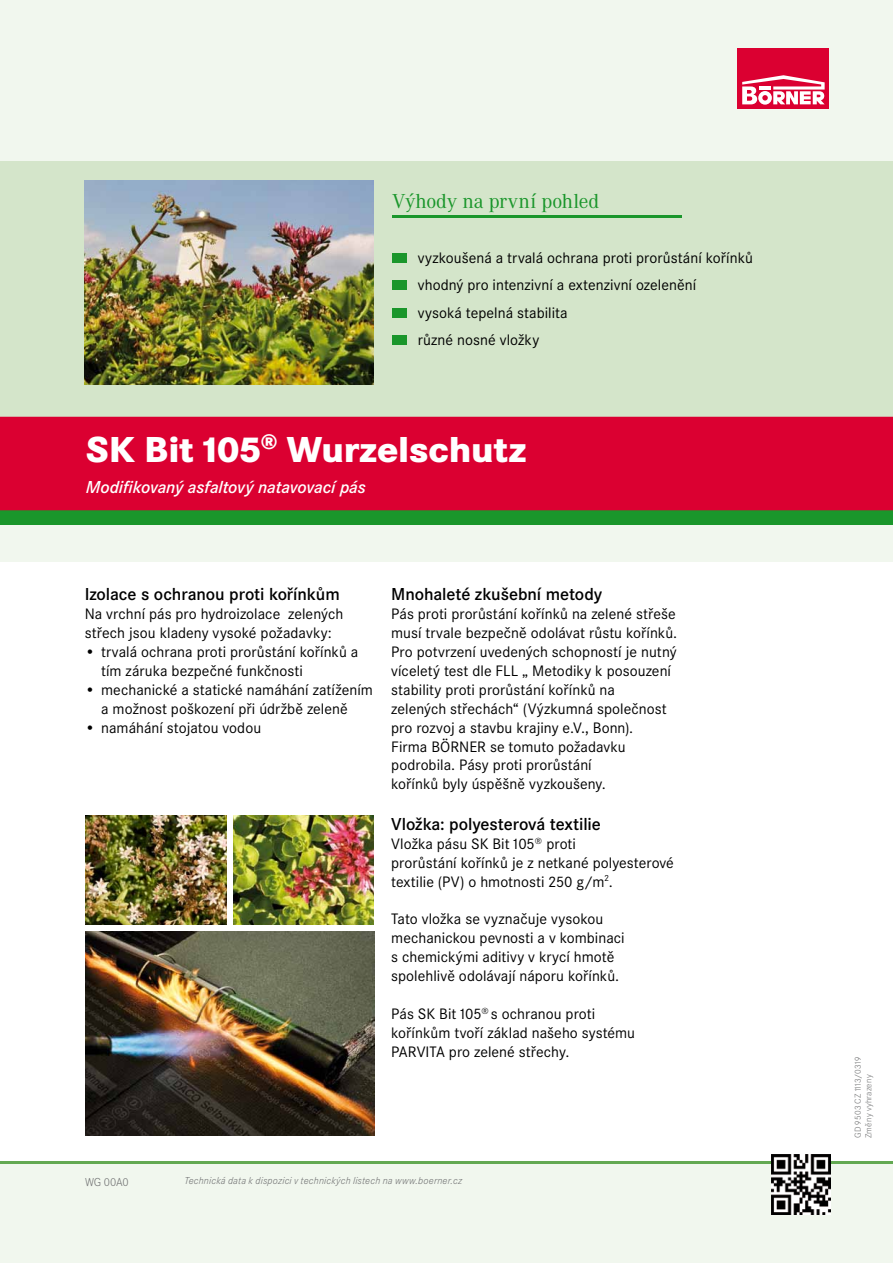
<style>
.page{position:relative;width:893px;height:1263px;background:#fff}
.page>*{position:absolute;margin:0;border:0;box-sizing:border-box;transform-origin:0 0}
.t1{font:800 37.5px "Corporate S";letter-spacing:-.005em;color:#fff}
.t2{font:21px "Corporate A";letter-spacing:-.01em;color:#1a962b}
.t3{font:600 18px "Corporate S";letter-spacing:-.005em;color:#000}
.t4{font:italic 600 18px "Corporate S";letter-spacing:-.01em;color:#fff}
.t5{font:15.75px/18.9px "Corporate S";color:#000}
.t6{font:300 12px "Corporate S";letter-spacing:-.01em;color:#707172}
.t7{font:italic 300 10.5px "Corporate S";letter-spacing:.015em;color:#707172}
.t8{font:300 9px/10.5px "Corporate S";letter-spacing:.025em;color:#707172}
</style>
<div class="page">
<div style="left:0;top:1163px;width:893px;height:100px;background:#f1f7ee"></div>
<div style="left:0;top:0;width:893px;height:561px;background:#f1f7ee"></div>
<div style="left:0;top:510px;width:893px;height:15px;background:#1a962b"></div>
<div style="left:0;top:162px;width:893px;height:255px;background:#d4e5ca"></div>
<div style="left:0;top:417px;width:893px;height:93px;background:#db0031"></div>
<hr style="left:0;top:1161px;width:893px;height:2px;background:#63a952">
<hr style="left:392px;top:215px;width:289px;height:2px;background:#1a962b">
<div style="left:392px;top:253px;width:15px;height:10px;background:#1a962b"></div>
<div style="left:392px;top:280px;width:15px;height:10px;background:#1a962b"></div>
<div style="left:392px;top:308px;width:15px;height:9px;background:#1a962b"></div>
<div style="left:392px;top:335px;width:15px;height:10px;background:#1a962b"></div>
<img style="left:85px;top:181px;width:289px;height:204px">
<img style="left:233px;top:816px;width:140px;height:108px">
<img style="left:86px;top:816px;width:140px;height:108px">
<img style="left:86px;top:931px;width:289px;height:204px">
<img style="left:771px;top:1154px;width:60px;height:60px">
<div style="left:738px;top:48px;width:91px;height:60px;background:#db0031"></div>
<svg style="left:742px;top:75px;width:83px;height:30px"></svg>
<h2 class="t2" style="left:392px;top:189px;width:209px">Výhody na první pohled</h2>
<p class="t5" style="left:418px;top:244px;width:337px;line-height:27.5px">vyzkoušená a trvalá ochrana proti prorůstání kořínků vhodný pro intenzivní a extenzivní ozelenění<br>vysoká tepelná stabilita<br>různé nosné vložky</p>
<h1 class="t1" style="left:86px;top:427px;width:442px">SK Bit 105<sup>®</sup> Wurzelschutz</h1>
<p class="t4" style="left:86px;top:477px;width:282px">Modifikovaný asfaltový natavovací pás</p>
<p class="t3" style="left:85px;top:584px;width:257px">Izolace s ochranou proti kořínkům</p>
<p class="t5" style="left:85px;top:605px;width:260px">Na vrchní pás pro hydroizolace zelených střech jsou kladeny vysoké požadavky:</p>
<p class="t5" style="left:101px;top:642px;width:259px;text-indent:-17px">• trvalá ochrana proti prorůstání kořínků a tím záruka bezpečné funkčnosti</p>
<p class="t5" style="left:85px;top:680px;width:290px;text-align:center">• mechanické a statické namáhání zatížením a možnost poškození při údržbě zeleně</p>
<p class="t5" style="left:85px;top:718px;width:178px">• namáhání stojatou vodou</p>
<p class="t3" style="left:391px;top:584px;width:213px">Mnohaleté zkušební metody</p>
<p class="t5" style="left:391px;top:605px;width:287px">Pás proti prorůstání kořínků na zelené střeše musí trvale bezpečně odolávat růstu kořínků.<br>Pro potvrzení uvedených schopností je nutný víceletý test dle FLL „ Metodiky k posouzení stability proti prorůstání kořínků na<br>zelených střechách“ (Výzkumná společnost pro rozvoj a stavbu krajiny e.V., Bonn).<br>Firma BÖRNER se tomuto požadavku podrobila. Pásy proti prorůstání<br>kořínků byly úspěšně vyzkoušeny.</p>
<p class="t3" style="left:391px;top:813px;width:211px">Vložka: polyesterová textilie</p>
<p class="t5" style="left:391px;top:834px;width:284px">Vložka pásu SK Bit 105<sup>®</sup> proti<br>prorůstání kořínků je z netkané polyesterové textilie (PV) o hmotnosti 250 g/m<sup>2</sup>.</p>
<p class="t5" style="left:391px;top:910px;width:235px">Tato vložka se vyznačuje vysokou mechanickou pevnosti a v kombinaci s chemickými aditivy v krycí hmotě spolehlivě odolávají náporu kořínků.</p>
<p class="t5" style="left:391px;top:1004px;width:245px">Pás SK Bit 105<sup>®</sup> s ochranou proti kořínkům tvoří základ našeho systému<br>PARVITA pro zelené střechy.</p>
<p class="t6" style="left:85px;top:1175px;width:45px">WG 00A0</p>
<p class="t7" style="left:184px;top:1174px;width:279px">Technická data k dispozici v technických listech na www.boerner.cz</p>
<p class="t8" style="left:853px;top:1138px;width:83px;rotate:-90deg">GD 9503 CZ 1113/0319<br>Změny vyhrazeny</p>
</div>
